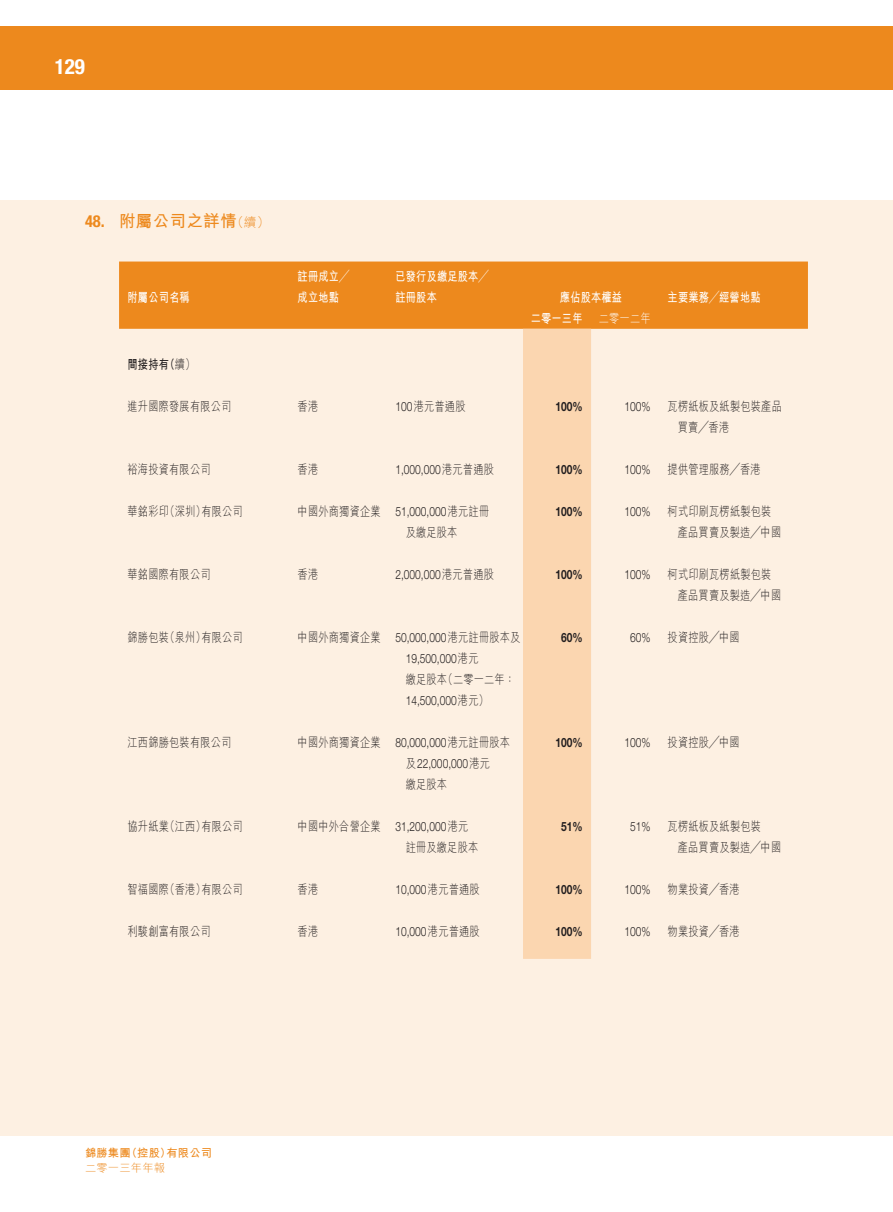
<style>
.page{position:relative;width:893px;height:1212px;background:#fff}
.page>*{position:absolute;margin:0;border:0;box-sizing:border-box;transform-origin:0 0}
.t1{font:700 condensed 21px "Helvetica Neue LT Std";color:#fff}
.t2{font:700 16.5px "M Hei HK";letter-spacing:.02em;color:#ed891d}
.t3{font:700 condensed 16.5px "Helvetica Neue LT Std";color:#ed891d}
.t4{font:300 12.75px "M Hei HK";letter-spacing:.02em;color:#231f20;scale:.8 1}
.t5{font:300 12.75px "Helvetica Neue LT Std";color:#231f20;scale:.8 1}
.t6{font:700 12.75px/21px "M Hei HK";letter-spacing:.02em;color:#fff;scale:.8 1}
.t7{font:700 12.75px "Helvetica Neue LT Std";color:#231f20;scale:.8 1}
.t8{font:300 12.75px "M Hei HK";letter-spacing:.02em;color:#fff;scale:.8 1}
.t9{font:700 12.75px "M Hei HK";color:#231f20;scale:.8 1}
.t10{font:300 12.75px "M Hei HK";color:#ed891d}
.t11{font:700 11.25px "M Hei HK";letter-spacing:.02em;color:#ed891d}
.t12{font:300 11.25px "M Hei HK";letter-spacing:.02em;color:#ed891d}
.s1{font-weight:700}
.s2{font-family:"Helvetica Neue LT Std"}
.s3{font-family:"M Hei HK"}
</style>
<div class="page">
<div style="left:0;top:200px;width:893px;height:935px;background:#fdf0e2"></div>
<div style="left:0;top:26px;width:893px;height:64px;background:#ed891d"></div>
<div style="left:119px;top:261px;width:689px;height:68px;background:#ed891d"></div>
<div style="left:523px;top:329px;width:68px;height:630px;background:#fbd6b0"></div>
<h1 class="t1" style="left:55px;top:54px;width:32px">129</h1>
<p class="t3" style="left:85px;top:211px;width:21px">48.</p>
<p class="t2" style="left:119px;top:209px;width:119px">附屬公司之詳情</p>
<p class="t10" style="left:231px;top:216px;width:40px">（續(</p>
<p class="t6" style="left:128px;top:286px;width:79px">附屬公司名稱</p>
<p class="t4" style="left:165px;top:358px;width:40px"><span class="s1">（</span>續(</p>
<p class="t9" style="left:128px;top:355px;width:53px">間接持有</p>
<p class="t4" style="left:128px;top:400px;width:131px">進升國際發展有限公司</p>
<p class="t4" style="left:128px;top:463px;width:105px">裕海投資有限公司</p>
<p class="t4" style="left:165px;top:505px;width:53px">（深圳）</p>
<p class="t4" style="left:201px;top:505px;width:53px">有限公司</p>
<p class="t4" style="left:128px;top:505px;width:53px">華銘彩印</p>
<p class="t4" style="left:128px;top:568px;width:105px">華銘國際有限公司</p>
<p class="t4" style="left:128px;top:631px;width:53px">錦勝包裝</p>
<p class="t4" style="left:165px;top:631px;width:53px">（泉州）</p>
<p class="t4" style="left:201px;top:631px;width:53px">有限公司</p>
<p class="t4" style="left:128px;top:736px;width:131px">江西錦勝包裝有限公司</p>
<p class="t4" style="left:128px;top:820px;width:53px">協升紙業</p>
<p class="t4" style="left:165px;top:820px;width:53px">（江西）</p>
<p class="t4" style="left:201px;top:820px;width:53px">有限公司</p>
<p class="t4" style="left:165px;top:883px;width:53px">（香港）</p>
<p class="t4" style="left:128px;top:883px;width:53px">智福國際</p>
<p class="t4" style="left:201px;top:883px;width:53px">有限公司</p>
<p class="t4" style="left:128px;top:925px;width:105px">利駿創富有限公司</p>
<p class="t6" style="left:298px;top:265px;width:66px">註冊成立╱成立地點</p>
<p class="t6" style="left:395px;top:265px;width:118px">已發行及繳足股本╱</p>
<p class="t6" style="left:395px;top:286px;width:53px">註冊股本</p>
<p class="t6" style="left:560px;top:286px;width:79px">應佔股本權益</p>
<p class="t6" style="left:531px;top:307px;width:66px">二零一三年</p>
<p class="t8" style="left:599px;top:312px;width:66px">二零一二年</p>
<p class="t6" style="left:668px;top:286px;width:118px">主要業務╱經營地點</p>
<p class="t4" style="left:298px;top:400px;width:27px">香港</p>
<p class="t4" style="left:395px;top:400px;width:89px"><span class="s2">100</span>港元普通股</p>
<p class="t7" style="left:555px;top:399px;width:36px">100%</p>
<p class="t5" style="left:624px;top:399px;width:34px">100%</p>
<p class="t4" style="left:668px;top:400px;width:144px">瓦楞紙板及紙製包裝產品</p>
<p class="t4" style="left:298px;top:463px;width:27px">香港</p>
<p class="t5" style="left:395px;top:462px;width:125px">1,000,000 <span class="s3">港元普通股</span></p>
<p class="t7" style="left:555px;top:462px;width:36px">100%</p>
<p class="t5" style="left:624px;top:462px;width:34px">100%</p>
<p class="t4" style="left:678px;top:421px;width:66px">買賣╱香港</p>
<p class="t4" style="left:668px;top:463px;width:118px">提供管理服務╱香港</p>
<p class="t4" style="left:298px;top:505px;width:105px">中國外商獨資企業</p>
<p class="t5" style="left:395px;top:504px;width:119px">51,000,000 <span class="s3">港元註冊</span></p>
<p class="t7" style="left:555px;top:504px;width:36px">100%</p>
<p class="t5" style="left:624px;top:504px;width:34px">100%</p>
<p class="t4" style="left:668px;top:505px;width:131px">柯式印刷瓦楞紙製包裝</p>
<p class="t4" style="left:298px;top:568px;width:27px">香港</p>
<p class="t4" style="left:406px;top:526px;width:66px">及繳足股本</p>
<p class="t5" style="left:395px;top:567px;width:125px">2,000,000 <span class="s3">港元普通股</span></p>
<p class="t7" style="left:555px;top:567px;width:36px">100%</p>
<p class="t5" style="left:624px;top:567px;width:34px">100%</p>
<p class="t4" style="left:678px;top:526px;width:131px">產品買賣及製造╱中國</p>
<p class="t4" style="left:668px;top:568px;width:131px">柯式印刷瓦楞紙製包裝</p>
<p class="t4" style="left:678px;top:589px;width:131px">產品買賣及製造╱中國</p>
<p class="t4" style="left:298px;top:631px;width:105px">中國外商獨資企業</p>
<p class="t5" style="left:395px;top:630px;width:158px">50,000,000 <span class="s3">港元註冊股本及</span></p>
<p class="t7" style="left:561px;top:630px;width:28px">60%</p>
<p class="t5" style="left:630px;top:630px;width:27px">60%</p>
<p class="t4" style="left:668px;top:631px;width:92px">投資控股╱中國</p>
<p class="t5" style="left:406px;top:651px;width:93px">19,500,000<span class="s3">港元</span></p>
<p class="t4" style="left:443px;top:673px;width:92px">（二零一二年：</p>
<p class="t4" style="left:406px;top:673px;width:53px">繳足股本</p>
<p class="t5" style="left:406px;top:693px;width:105px">14,500,000<span class="s3">港元(</span></p>
<p class="t4" style="left:298px;top:736px;width:105px">中國外商獨資企業</p>
<p class="t5" style="left:395px;top:735px;width:145px">80,000,000 <span class="s3">港元註冊股本</span></p>
<p class="t7" style="left:555px;top:735px;width:36px">100%</p>
<p class="t5" style="left:624px;top:735px;width:34px">100%</p>
<p class="t4" style="left:668px;top:736px;width:92px">投資控股╱中國</p>
<p class="t5" style="left:406px;top:756px;width:107px"><span class="s3">及</span>22,000,000<span class="s3">港元</span></p>
<p class="t4" style="left:406px;top:778px;width:53px">繳足股本</p>
<p class="t4" style="left:298px;top:820px;width:105px">中國中外合營企業</p>
<p class="t5" style="left:395px;top:819px;width:93px">31,200,000 <span class="s3">港元</span></p>
<p class="t7" style="left:561px;top:819px;width:28px">51%</p>
<p class="t5" style="left:630px;top:819px;width:27px">51%</p>
<p class="t4" style="left:668px;top:820px;width:118px">瓦楞紙板及紙製包裝</p>
<p class="t4" style="left:298px;top:883px;width:27px">香港</p>
<p class="t4" style="left:406px;top:841px;width:92px">註冊及繳足股本</p>
<p class="t5" style="left:395px;top:882px;width:107px">10,000 <span class="s3">港元普通股</span></p>
<p class="t7" style="left:555px;top:882px;width:36px">100%</p>
<p class="t5" style="left:624px;top:882px;width:34px">100%</p>
<p class="t4" style="left:678px;top:841px;width:131px">產品買賣及製造╱中國</p>
<p class="t4" style="left:668px;top:883px;width:92px">物業投資╱香港</p>
<p class="t4" style="left:298px;top:925px;width:27px">香港</p>
<p class="t5" style="left:395px;top:924px;width:107px">10,000 <span class="s3">港元普通股</span></p>
<p class="t7" style="left:555px;top:924px;width:36px">100%</p>
<p class="t5" style="left:624px;top:924px;width:34px">100%</p>
<p class="t4" style="left:668px;top:925px;width:92px">物業投資╱香港</p>
<p class="t11" style="left:85px;top:1144px;width:47px">錦勝集團</p>
<p class="t12" style="left:85px;top:1162px;width:82px">二零一三年年報</p>
<p class="t11" style="left:126px;top:1144px;width:47px">（控股）</p>
<p class="t11" style="left:166px;top:1144px;width:47px">有限公司</p>
</div>
